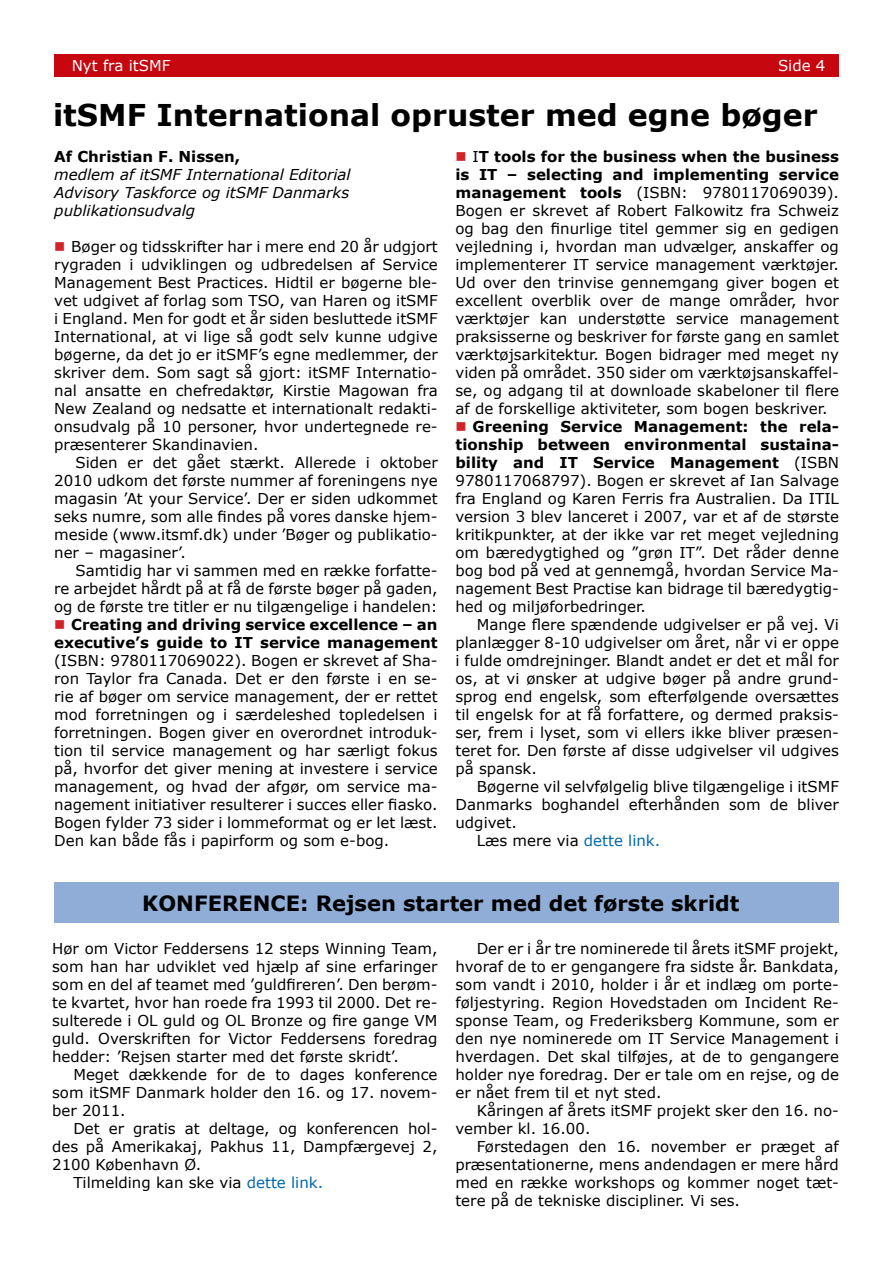
<style>
.page{position:relative;width:893px;height:1263px;background:#fff}
.page>*{position:absolute;margin:0;border:0;box-sizing:border-box;transform-origin:0 0}
.t1{font:700 30px "Verdana";color:#000}
.t2{font:700 21px "Verdana";color:#000}
.t3{font:15px/18px "Verdana";color:#000;text-align:justify}
.t4{font:700 15px/18px "Verdana";color:#000;text-align:right}
.t5{font:italic 15px/18px "Verdana";color:#000;text-align:justify}
.t6{font:15px "Verdana";color:#fff}
.s1{font-weight:700}
.s2{color:#0068ae}
</style>
<div class="page">
<div style="left:54px;top:54px;width:785px;height:23px;background:#c6070f"></div>
<div style="left:54px;top:882px;width:785px;height:41px;background:#8fadd7"></div>
<p class="t6" style="left:72px;top:56px;width:100px">Nyt fra itSMF</p>
<p class="t6" style="left:778px;top:56px;width:49px">Side 4</p>
<h1 class="t1" style="left:53px;top:94px;width:766px">itSMF International opruster med egne bøger</h1>
<p class="t3" style="left:455px;top:148px;width:385px;text-indent:17px">I<span class="s1">T tools for the business when the business is IT – selecting and implementing service management tools</span> (ISBN: 9780117069039).<br>Bogen er skrevet af Robert Falkowitz fra Schweiz og bag den finurlige titel gemmer sig en gedigen vejledning i, hvordan man udvælger, anskaffer og implementerer IT service management værktøjer.<br>Ud over den trinvise gennemgang giver bogen et excellent overblik over de mange områder, hvor værktøjer kan understøtte service management praksisserne og beskriver for første gang en samlet værktøjsarkitektur. Bogen bidrager med meget ny viden på området. 350 sider om værktøjsanskaffel&shy;se, og adgang til at downloade skabeloner til flere af de forskellige aktiviteter, som bogen beskriver.</p>
<p class="t3" style="left:455px;top:418px;width:385px;text-indent:17px"><span class="s1">Greening Service Management: the rela&shy;tionship between environmental sustaina&shy;bility and IT Service Management</span> (ISBN 9780117068797). Bogen er skrevet af Ian Salvage fra England og Karen Ferris fra Australien. Da ITIL version 3 blev lanceret i 2007, var et af de største kritikpunkter, at der ikke var ret meget vejledning om bæredygtighed og ”grøn IT”. Det råder denne bog bod på ved at gennemgå, hvordan Service Ma&shy;nagement Best Practise kan bidrage til bæredygtig&shy;hed og miljøforbedringer.</p>
<p class="t3" style="left:455px;top:616px;width:385px;text-indent:21px">Mange flere spændende udgivelser er på vej. Vi planlægger 8-10 udgivelser om året, når vi er oppe i fulde omdrejninger. Blandt andet er det et mål for os, at vi ønsker at udgive bøger på andre grund&shy;sprog end engelsk, som efterfølgende oversættes til engelsk for at få forfattere, og dermed praksis&shy;ser, frem i lyset, som vi ellers ikke bliver præsen&shy;teret for. Den første af disse udgivelser vil udgives på spansk.</p>
<p class="t3" style="left:477px;top:778px;width:364px">Bøgerne vil selvfølgelig blive tilgængelige i itSMF</p>
<p class="t3" style="left:455px;top:796px;width:385px">Danmarks boghandel efterhånden som de bliver</p>
<p class="t3" style="left:455px;top:814px;width:63px">udgivet.</p>
<p class="t3" style="left:477px;top:832px;width:185px">Læs mere via <span class="s2">dette link.</span></p>
<p class="t4" style="left:54px;top:147px;width:187px">Af Christian F. Nissen,</p>
<p class="t5" style="left:54px;top:165px;width:298px">medlem af itSMF International Editorial Advisory Taskforce og itSMF Danmarks publikationsudvalg</p>
<p class="t3" style="left:54px;top:238px;width:385px;text-indent:17px">Bøger og tidsskrifter har i mere end 20 år udgjort rygraden i udviklingen og udbredelsen af Service Management Best Practices. Hidtil er bøgerne ble&shy;vet udgivet af forlag som TSO, van Haren og itSMF i England. Men for godt et år siden besluttede itSMF International, at vi lige så godt selv kunne udgive bøgerne, da det jo er itSMF’s egne medlemmer, der skriver dem. Som sagt så gjort: itSMF Internatio&shy;nal ansatte en chefredaktør, Kirstie Magowan fra New Zealand og nedsatte et internationalt redakti&shy;onsudvalg på 10 personer, hvor undertegnede re&shy;præsenterer Skandinavien.</p>
<p class="t3" style="left:54px;top:454px;width:385px;text-indent:21px">Siden er det gået stærkt. Allerede i oktober 2010 udkom det første nummer af foreningens nye magasin ’At your Service’. Der er siden udkommet seks numre, som alle findes på vores danske hjem&shy;meside (www.itsmf.dk) under ’Bøger og publikatio&shy;ner – magasiner’.</p>
<p class="t3" style="left:54px;top:562px;width:385px;text-indent:21px">Samtidig har vi sammen med en række forfatte&shy;re arbejdet hårdt på at få de første bøger på gaden, og de første tre titler er nu tilgængelige i handelen:</p>
<p class="t4" style="left:54px;top:615px;width:385px">Creating and driving service excellence – an executive’s guide to IT service management</p>
<p class="t3" style="left:54px;top:652px;width:385px">(ISBN: 9780117069022). Bogen er skrevet af Sha&shy;ron Taylor fra Canada. Det er den første i en se&shy;rie af bøger om service management, der er rettet mod forretningen og i særdeleshed topledelsen i forretningen. Bogen giver en overordnet introduk&shy;tion til service management og har særligt fokus på, hvorfor det giver mening at investere i service management, og hvad der afgør, om service ma&shy;nagement initiativer resulterer i succes eller fiasko.<br>Bogen fylder 73 sider i lommeformat og er let læst.<br>Den kan både fås i papirform og som e-bog.</p>
<h2 class="t2" style="left:142px;top:888px;width:599px">KONFERENCE: Rejsen starter med det første skridt</h2>
<p class="t3" style="left:455px;top:940px;width:385px;text-indent:21px">Der er i år tre nominerede til årets itSMF projekt, hvoraf de to er gengangere fra sidste år. Bankdata, som vandt i 2010, holder i år et indlæg om porte&shy;føljestyring. Region Hovedstaden om Incident Re&shy;sponse Team, og Frederiksberg Kommune, som er den nye nominerede om IT Service Management i hverdagen. Det skal tilføjes, at de to gengangere holder nye foredrag. Der er tale om en rejse, og de er nået frem til et nyt sted.</p>
<p class="t3" style="left:455px;top:1102px;width:385px;text-indent:21px">Kåringen af årets itSMF projekt sker den 16. no&shy;vember kl. 16.00.</p>
<p class="t3" style="left:455px;top:1138px;width:385px;text-indent:21px">Førstedagen den 16. november er præget af præsentationerne, mens andendagen er mere hård med en række workshops og kommer noget tæt&shy;tere på de tekniske discipliner. Vi ses.</p>
<p class="t3" style="left:52px;top:940px;width:387px">Hør om Victor Feddersens 12 steps Winning Team, som han har udviklet ved hjælp af sine erfaringer som en del af teamet med ’guldfireren’. Den berøm&shy;te kvartet, hvor han roede fra 1993 til 2000. Det re&shy;sulterede i OL guld og OL Bronze og fire gange VM guld. Overskriften for Victor Feddersens foredrag hedder: ’Rejsen starter med det første skridt’.</p>
<p class="t3" style="left:52px;top:1066px;width:387px;text-indent:21px">Meget dækkende for de to dages konference som itSMF Danmark holder den 16. og 17. novem&shy;ber 2011.</p>
<p class="t3" style="left:73px;top:1120px;width:366px">Det er gratis at deltage, og konferencen hol-</p>
<p class="t3" style="left:52px;top:1138px;width:387px">des på Amerikakaj, Pakhus 11, Dampfærgevej 2,</p>
<p class="t3" style="left:52px;top:1156px;width:151px">2100 København Ø.</p>
<p class="t3" style="left:73px;top:1174px;width:251px">Tilmelding kan ske via <span class="s2">dette link.</span></p>
</div>
